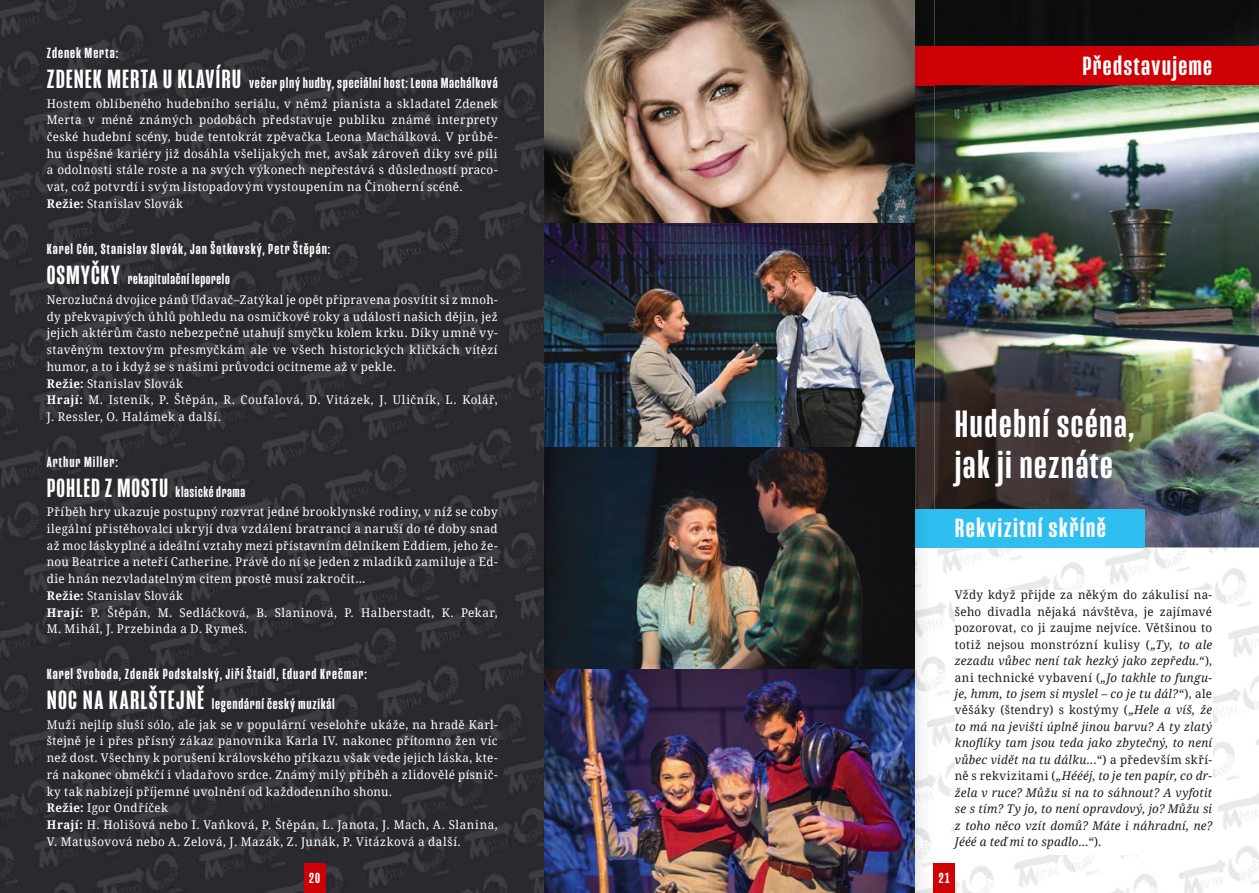
<style>
.page{position:relative;width:1259px;height:893px;background:#fff}
.page>*{position:absolute;margin:0;border:0;box-sizing:border-box;transform-origin:0 0}
.t1{font:500 39px/40.5px "Mongoose";letter-spacing:.035em;color:#fff;scale:1.08 1}
.t2{font:500 27px "Mongoose";letter-spacing:.04em;color:#fff;scale:1.13 1}
.t3{font:500 27px "Mongoose";letter-spacing:.04em;color:#fff;scale:1.1 1}
.t4{font:500 15px/30px "Mongoose";letter-spacing:.055em;color:#fff;scale:1.1 1}
.t5{font:12px/16.8px "Droid Serif";letter-spacing:.035em;color:#fff;scale:.96 1}
.t6{font:12px/16.8px "Droid Serif";letter-spacing:.035em;color:#fff}
.t7{font:italic 12px/16.5px "Droid Serif";letter-spacing:.02em;color:#1b1c20;text-align:justify}
.s1{font-size:27px}
.s2{font-weight:700}
.s3{font-style:normal}
</style>
<div class="page">
<img style="left:0;top:0;width:1259px;height:893px">
<img style="left:934px;top:0;width:325px;height:547px">
<div style="left:914px;top:509px;width:231px;height:38px;background:#2fbef0"></div>
<div style="left:914px;top:47px;width:345px;height:38px;background:#ce0006"></div>
<img style="left:914px;top:0;width:20px;height:893px">
<img style="left:914px;top:509px;width:20px;height:38px">
<img style="left:914px;top:47px;width:20px;height:38px">
<img style="left:544px;top:0;width:370px;height:893px">
<div style="left:955px;top:590px;width:257px;height:264px;background:#fff"></div>
<div style="left:933px;top:863px;width:22px;height:30px;background:#ce0006"></div>
<div style="left:304px;top:863px;width:21px;height:30px;background:#ce0006"></div>
<p class="t4" style="left:47px;top:38px;width:411px">Zdenek Merta:<br><span class="s1">ZDENEK MERTA U KLAVÍRU</span> večer plný hudby, speciální host: Leona Machálková</p>
<p class="t6" style="left:47px;top:95px;width:452px">Hostem oblíbeného hudebního seriálu, v němž pianista a skladatel Zdenek Merta v méně známých podobách představuje publiku známé interprety české hudební scény, bude tentokrát zpěvačka Leona Machálková. V průbě&shy;hu úspěšné kariéry již dosáhla všelijakých met, avšak zároveň díky své píli a odolnosti stále roste a na svých výkonech nepřestává s důsledností praco&shy;vat, což potvrdí i svým listopadovým vystoupením na Činoherní scéně.<br><span class="s2">Režie:</span> Stanislav Slovák</p>
<p class="t4" style="left:47px;top:235px;width:259px">Karel Cón, Stanislav Slovák, Jan Šotkovský, Petr Štěpán:<br><span class="s1">OSMYČKY</span> rekapitulační leporelo</p>
<p class="t5" style="left:47px;top:291px;width:471px">Nerozlučná dvojice pánů Udavač–Zatýkal je opět připravena posvítit si z mnoh&shy;dy překvapivých úhlů pohledu na osmičkové roky a události našich dějin, jež jejich aktérům často nebezpečně utahují smyčku kolem krku. Díky umně vy&shy;stavěným textovým přesmyčkám ale ve všech historických kličkách vítězí humor, a to i když se s našimi průvodci ocitneme až v pekle.<br><span class="s2">Režie:</span> Stanislav Slovák<br><span class="s2">Hrají:</span> M. Isteník, P. Štěpán, R. Coufalová, D. Vitázek, J. Uličník, L. Kolář, J. Ressler, O. Halámek a další.</p>
<p class="t4" style="left:47px;top:447px;width:182px">Arthur Miller:<br><span class="s1">POHLED Z MOSTU</span> klasické drama</p>
<p class="t6" style="left:47px;top:503px;width:452px">Příběh hry ukazuje postupný rozvrat jedné brooklynské rodiny, v níž se coby ilegální přistěhovalci ukryjí dva vzdálení bratranci a naruší do té doby snad až moc láskyplné a ideální vztahy mezi přístavním dělníkem Eddiem, jeho že&shy;nou Beatrice a neteří Catherine. Právě do ní se jeden z mladíků zamiluje a Ed&shy;die hnán nezvladatelným citem prostě musí zakročit…<br><span class="s2">Režie:</span> Stanislav Slovák<br><span class="s2">Hrají:</span> P. Štěpán, M. Sedláčková, B. Slaninová, P. Halberstadt, K. Pekar, M. Mihál, J. Przebinda a D. Rymeš.</p>
<p class="t4" style="left:47px;top:659px;width:292px">Karel Svoboda, Zdeněk Podskalský, Jiří Štaidl, Eduard Krečmar:<br><span class="s1">NOC NA KARLŠTEJNĚ</span> legendární český muzikál</p>
<p class="t5" style="left:47px;top:716px;width:471px">Muži nejlíp sluší sólo, ale jak se v populární veselohře ukáže, na hradě Karl&shy;štejně je i přes přísný zákaz panovníka Karla IV. nakonec přítomno žen víc než dost. Všechny k porušení královského příkazu však vede jejich láska, kte&shy;rá nakonec obměkčí i vladařovo srdce. Známý milý příběh a zlidovělé písnič&shy;ky tak nabízejí příjemné uvolnění od každodenního shonu.<br><span class="s2">Režie:</span> Igor Ondříček<br><span class="s2">Hrají:</span> H. Holišová nebo I. Vaňková, P. Štěpán, L. Janota, J. Mach, A. Slanina, V. Matušovová nebo A. Zelová, J. Mazák, Z. Junák, P. Vitázková a další.</p>
<h2 class="t3" style="left:1082px;top:50px;width:120px">Představujeme</h2>
<h1 class="t1" style="left:955px;top:405px;width:168px">Hudební scéna, jak ji neznáte</h1>
<h2 class="t2" style="left:955px;top:512px;width:135px">Rekvizitní skříně</h2>
<p class="t7" style="left:955px;top:586px;width:259px"><span class="s3">Vždy když přijde za někým do zákulisí na&shy;šeho divadla nějaká návštěva, je zajímavé pozorovat, co ji zaujme nejvíce. Většinou to totiž nejsou monstrózní kulisy (</span>„Ty, to ale zezadu vůbec není tak hezký jako zepředu.“<span class="s3">), ani technické vybavení (</span>„Jo takhle to fungu&shy;je, hmm, to jsem si myslel – co je tu dál?“<span class="s3">), ale věšáky (štendry) s kostýmy (</span>„Hele a víš, že to má na jevišti úplně jinou barvu? A ty zlatý knoflíky tam jsou teda jako zbytečný, to není vůbec vidět na tu dálku...“<span class="s3">) a především skří&shy;ně s rekvizitami (</span>„Héééj, to je ten papír, co dr&shy;žela v ruce? Můžu si na to sáhnout? A vyfotit se s tím? Ty jo, to není opravdový, jo? Můžu si z toho něco vzít domů? Máte i náhradní, ne?<br>Jééé a teď mi to spadlo...“<span class="s3">).</span></p>
<p class="t4" style="left:309px;top:863px;width:11px">20</p>
<p class="t4" style="left:939px;top:863px;width:11px">21</p>
</div>
